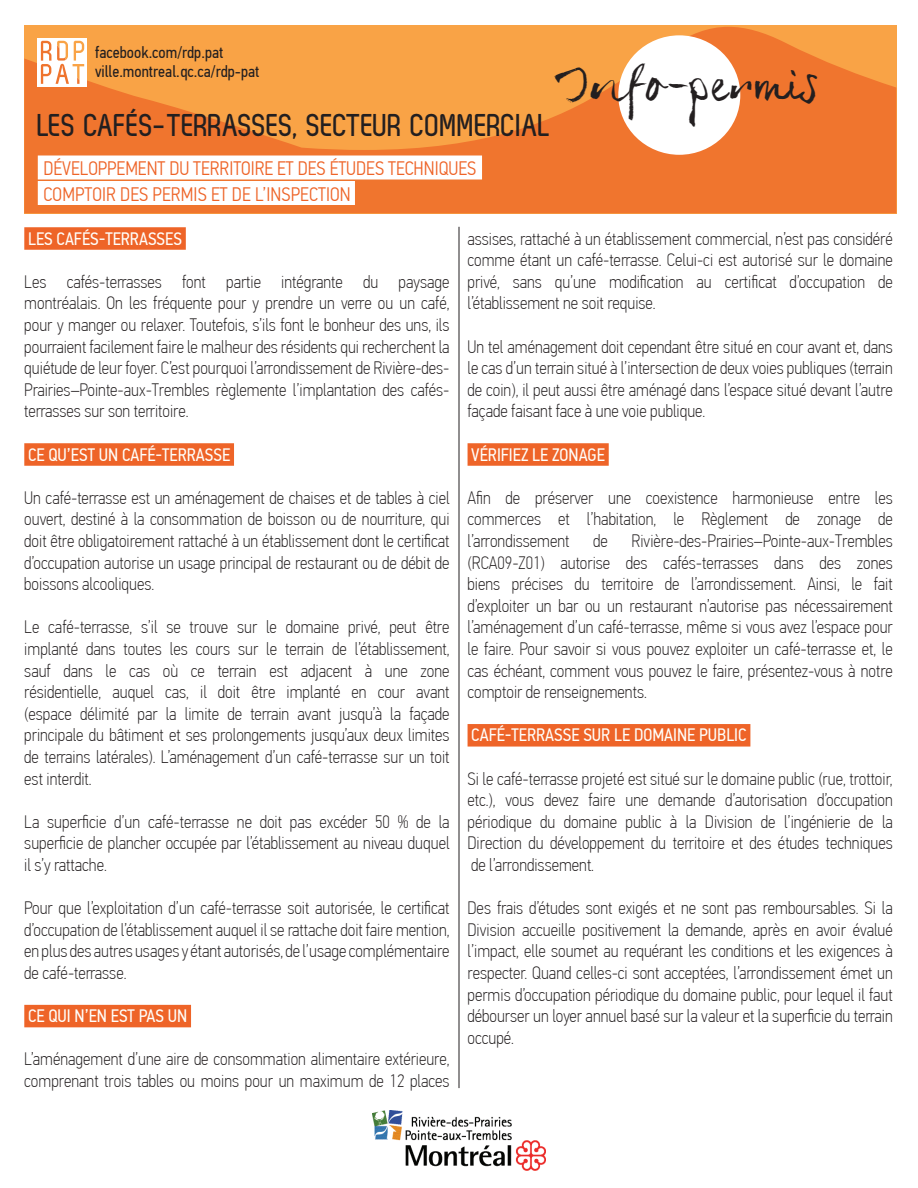
<style>
.page{position:relative;width:918px;height:1188px;background:#fff}
.page>*{position:absolute;margin:0;border:0;box-sizing:border-box;transform-origin:0 0}
.t1{font:43.5px "Serial Sue";color:#231f20}
.t2{font:700 31.5px "Zag";color:#231f20}
.t3{font:300 19.5px/25.5px "PF Din Text Cond Pro";color:#ee6428}
.t4{font:100 18px/21.6px "PF Din Text Cond Pro";color:#231f20;text-align:justify}
.t5{font:18px "PF Din Text Cond Pro";color:#fffefa}
.t6{font:16.5px/19.8px "PF Din Text Cond Pro";color:#231f20}
</style>
<div class="page">
<div style="left:24px;top:227px;width:162px;height:23px;background:#ee6428"></div>
<div style="left:24px;top:443px;width:210px;height:23px;background:#ee6428"></div>
<div style="left:24px;top:1005px;width:167px;height:22px;background:#ee6428"></div>
<div style="left:468px;top:443px;width:141px;height:23px;background:#ee6428"></div>
<div style="left:468px;top:724px;width:282px;height:23px;background:#ee6428"></div>
<img style="left:372px;top:1111px;width:173px;height:59px">
<hr style="left:459px;top:227px;width:1px;height:861px;background:#231f20">
<svg style="left:24px;top:27px;width:872px;height:186px;background:#f48a39"></svg>
<div style="left:618px;top:35px;width:122px;height:120px;background:#fff;border-radius:50%"></div>
<div style="left:38px;top:156px;width:444px;height:24px;background:#fff"></div>
<div style="left:38px;top:181px;width:317px;height:24px;background:#fff"></div>
<svg style="left:38px;top:38px;width:49px;height:48px"></svg>
<svg style="left:41px;top:41px;width:43px;height:43px"></svg>
<p class="t6" style="left:95px;top:42px;width:166px">facebook.com/rdp.pat ville.montreal. qc.ca/rdp-pat</p>
<h1 class="t1" style="left:555px;top:58px;width:266px">Info -permis</h1>
<h2 class="t2" style="left:38px;top:108px;width:515px">LES CAFÉS-TERRASSES, SECTEUR COMMERCIAL</h2>
<p class="t3" style="left:43px;top:156px;width:434px">DÉVELOPPEMENT DU TERRITOIRE ET DES ÉTUDES TECHNIQUES<br>COMPTOIR DES PERMIS ET DE L’INSPECTION</p>
<p class="t5" style="left:28px;top:228px;width:155px">LES CAFÉS-TERRASSES</p>
<p class="t4" style="left:24px;top:271px;width:427px">Les cafés-terrasses font partie intégrante du paysage montréalais. On les fréquente pour y prendre un verre ou un café, pour y manger ou relaxer. Toutefois, s’ils font le bonheur des uns, ils pourraient facilement faire le malheur des résidents qui recherchent la quiétude de leur foyer. C’est pourquoi l’arrondissement de Rivière-des-Prairies–Pointe-aux-Trembles règlemente l’implantation des cafés&shy;terrasses sur son territoire.</p>
<p class="t5" style="left:28px;top:444px;width:204px">CE QU’EST UN CAFÉ-TERRASSE</p>
<p class="t4" style="left:24px;top:487px;width:427px">Un café-terrasse est un aménagement de chaises et de tables à ciel ouvert, destiné à la consommation de boisson ou de nourriture, qui doit être obligatoirement rattaché à un établissement dont le certificat d’occupation autorise un usage principal de restaurant ou de débit de boissons alcooliques.</p>
<p class="t4" style="left:24px;top:616px;width:427px">Le café-terrasse, s’il se trouve sur le domaine privé, peut être implanté dans toutes les cours sur le terrain de l’établissement, sauf dans le cas où ce terrain est adjacent à une zone résidentielle, auquel cas, il doit être implanté en cour avant (espace délimité par la limite de terrain avant jusqu’à la façade principale du bâtiment et ses prolongements jusqu’aux deux limites de terrains latérales). L’aménagement d’un café-terrasse sur un toit est interdit.</p>
<p class="t4" style="left:24px;top:811px;width:427px">La superficie d’un café-terrasse ne doit pas excéder 50 % de la superficie de plancher occupée par l’établissement au niveau duquel il s’y rattache.</p>
<p class="t4" style="left:24px;top:897px;width:427px">Pour que l’exploitation d’un café-terrasse soit autorisée, le certificat d’occupation de l’établissement auquel il se rattache doit faire mention, en plus des autres usages y étant autorisés, de l’usage complémentaire de café-terrasse.</p>
<p class="t5" style="left:28px;top:1005px;width:161px">CE QUI N’EN EST PAS UN</p>
<p class="t4" style="left:24px;top:1048px;width:427px">L’aménagement d’une aire de consommation alimentaire extérieure, comprenant trois tables ou moins pour un maximum de 12 places</p>
<p class="t4" style="left:468px;top:227px;width:427px">assises, rattaché à un établissement commercial, n’est pas considéré comme étant un café-terrasse. Celui-ci est autorisé sur le domaine privé, sans qu’une modification au certificat d’occupation de l’établissement ne soit requise.</p>
<p class="t4" style="left:468px;top:335px;width:427px">Un tel aménagement doit cependant être situé en cour avant et, dans le cas d’un terrain situé à l’intersection de deux voies publiques (terrain de coin), il peut aussi être aménagé dans l’espace situé devant l’autre façade faisant face à une voie publique.</p>
<p class="t5" style="left:471px;top:444px;width:135px">VÉRIFIEZ LE ZONAGE</p>
<p class="t4" style="left:468px;top:487px;width:427px">Afin de préserver une coexistence harmonieuse entre les commerces et l’habitation, le Règlement de zonage de l’arrondissement</p>
<p class="t4" style="left:468px;top:530px;width:427px;text-indent:164px">Rivière-des-Prairies–Pointe-aux-Trembles (RCA09-Z01) autorise des cafés-terrasses dans des zones biens précises du territoire de l’arrondissement. Ainsi, le fait d’exploiter un bar ou un restaurant n’autorise pas nécessairement l’aménagement d’un café-terrasse, même si vous avez l’espace pour le faire. Pour savoir si vous pouvez exploiter un café-terrasse et, le cas échéant, comment vous pouvez le faire, présentez-vous à notre comptoir de renseignements.</p>
<p class="t5" style="left:471px;top:724px;width:277px">CAFÉ-TERRASSE SUR LE DOMAINE PUBLIC</p>
<p class="t4" style="left:468px;top:767px;width:427px">Si le café-terrasse projeté est situé sur le domaine public (rue, trottoir, etc.), vous devez faire une demande d’autorisation d’occupation périodique du domaine public à la Division de l’ingénierie de la Direction du développement du territoire et des études techniques de l’arrondissement.</p>
<p class="t4" style="left:468px;top:897px;width:427px">Des frais d’études sont exigés et ne sont pas remboursables. Si la Division accueille positivement la demande, après en avoir évalué l’impact, elle soumet au requérant les conditions et les exigences à respecter. Quand celles-ci sont acceptées, l’arrondissement émet un permis d’occupation périodique du domaine public, pour lequel il faut débourser un loyer annuel basé sur la valeur et la superficie du terrain occupé.</p>
<p class="t4" style="left:593px;top:530px;width:16px">de</p>
</div>
